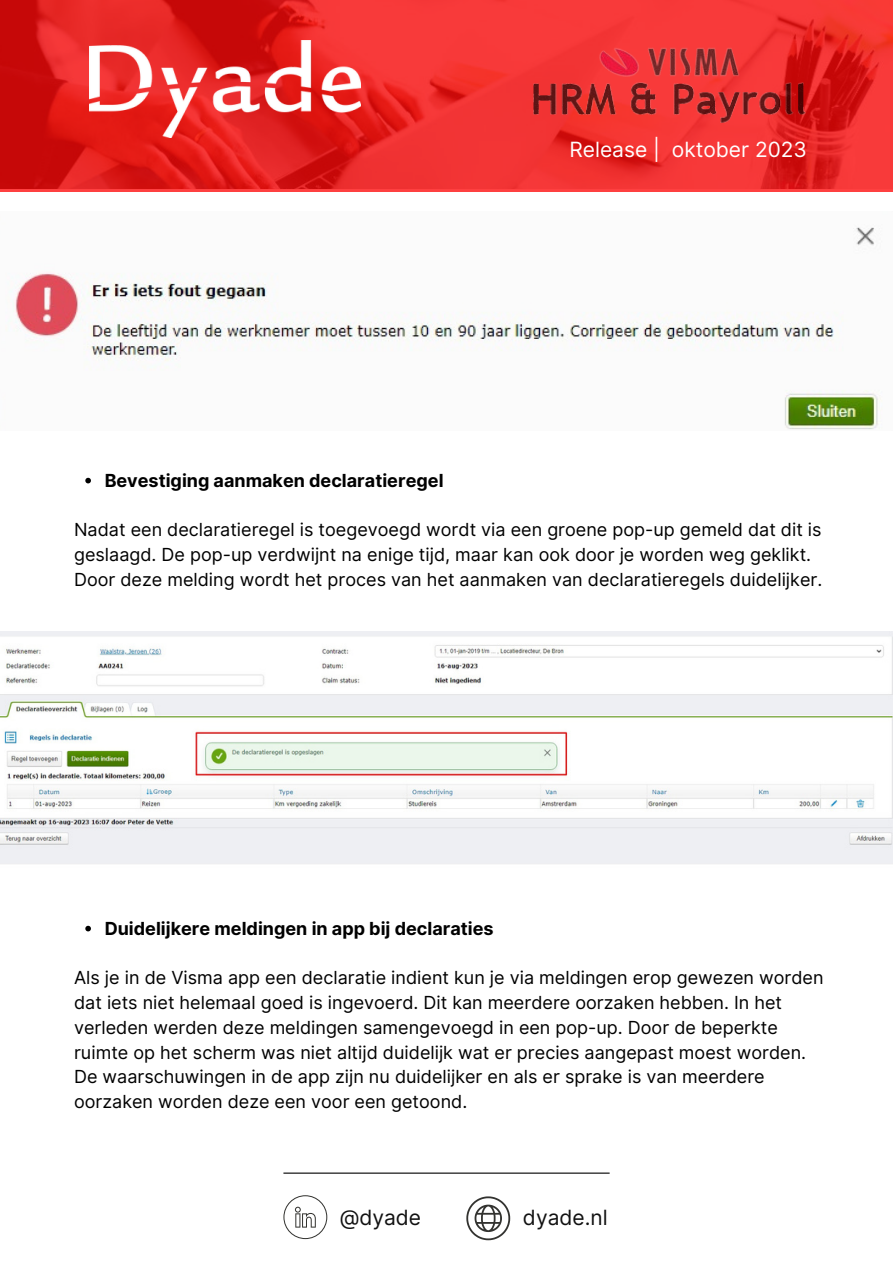
<style>
.page{position:relative;width:893px;height:1264px;background:#fff}
.page>*{position:absolute;margin:0;border:0;box-sizing:border-box;transform-origin:0 0}
.t1{font:21px "Inter";color:#fff}
.t2{font:21px "Inter";color:#111}
.t3{font:18px/24.8px "Inter";color:#000}
.t4{font:700 18px "Inter";color:#000}
</style>
<div class="page">
<img style="left:6px;top:227px;width:876px;height:203px">
<svg style="left:0;top:0;width:892px;height:192px;background:#e82828"></svg>
<img style="left:89px;top:41px;width:271px;height:97px">
<hr style="left:283px;top:1172px;width:326px;height:1px;background:#000">
<svg style="left:283px;top:1195px;width:44px;height:43px"></svg>
<svg style="left:466px;top:1196px;width:44px;height:44px"></svg>
<img style="left:529px;top:35px;width:281px;height:109px">
<img style="left:0;top:631px;width:892px;height:233px">
<svg style="left:85px;top:478px;width:6px;height:5px"></svg>
<svg style="left:85px;top:925px;width:6px;height:6px"></svg>
<p class="t1" style="left:569px;top:134px;width:239px">Release | oktober 2023</p>
<p class="t4" style="left:105px;top:467px;width:340px">Bevestiging aanmaken declaratieregel</p>
<p class="t3" style="left:74px;top:517px;width:749px">Nadat een declaratieregel is toegevoegd wordt via een groene pop-up gemeld dat dit is geslaagd. De pop-up verdwijnt na enige tijd, maar kan ook door je worden weg geklikt.<br>Door deze melding wordt het proces van het aanmaken van declaratieregels duidelijker.</p>
<p class="t4" style="left:105px;top:915px;width:390px">Duidelijkere meldingen in app bij declaraties</p>
<p class="t3" style="left:74px;top:965px;width:751px">Als je in de Visma app een declaratie indient kun je via meldingen erop gewezen worden dat iets niet helemaal goed is ingevoerd. Dit kan meerdere oorzaken hebben. In het verleden werden deze meldingen samengevoegd in een pop-up. Door de beperkte ruimte op het scherm was niet altijd duidelijk wat er precies aangepast moest worden.<br>De waarschuwingen in de app zijn nu duidelijker en als er sprake is van meerdere oorzaken worden deze een voor een getoond.</p>
<p class="t2" style="left:340px;top:1202px;width:83px">@dyade</p>
<p class="t2" style="left:523px;top:1202px;width:86px">dyade.nl</p>
</div>
